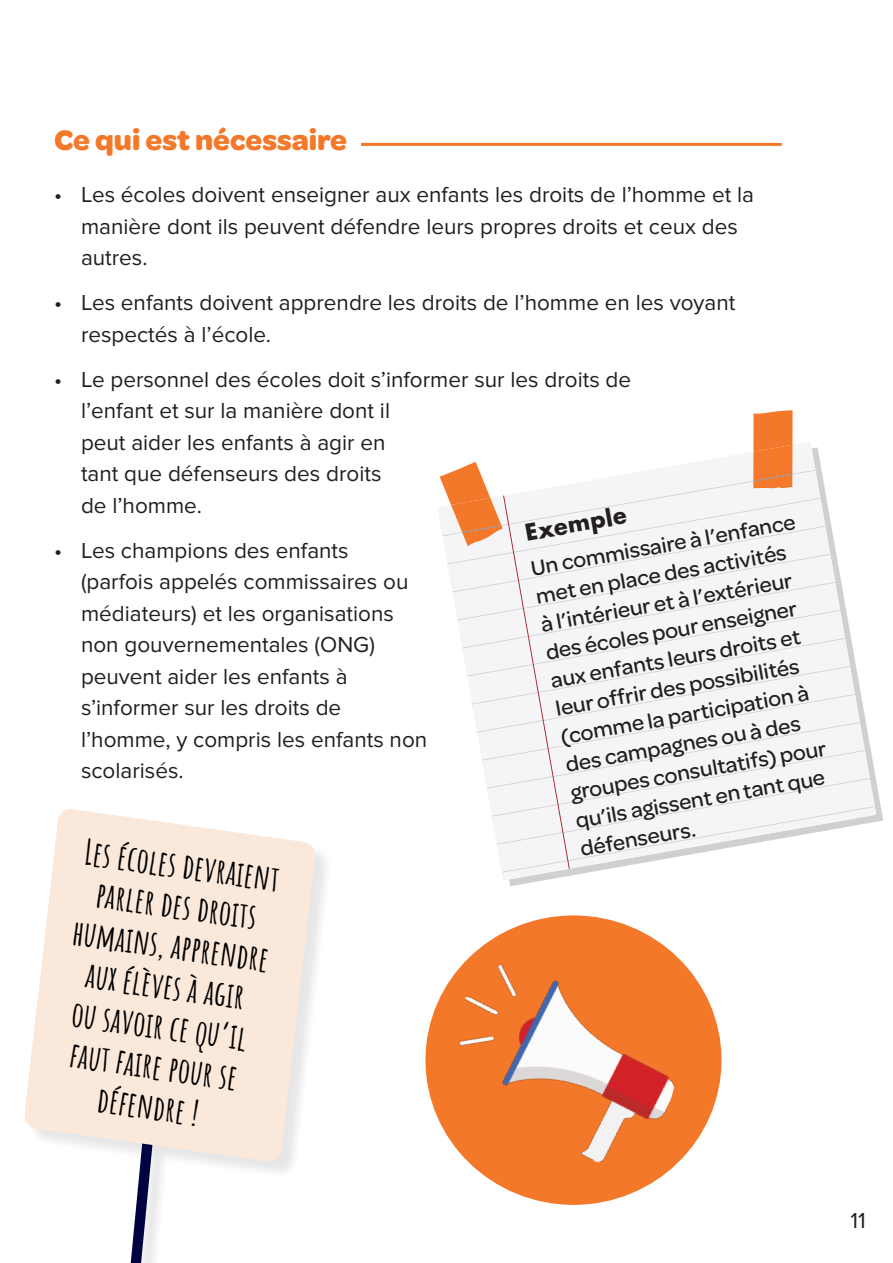
<style>
.page{position:relative;width:893px;height:1263px;background:#fff}
.page>*{position:absolute;margin:0;border:0;box-sizing:border-box;transform-origin:0 0}
.t1{font:700 34.5px/40.5px "Amatic SC";color:#000;text-align:center}
.Box_Heading{font:700 30px "Omnes";color:#f47829}
.t2{font:22.5px/31.5px "Proxima Nova";color:#231f20}
.t3{font:500 22.5px/28.5px "Omnes";color:#231f20}
.t4{font:700 22.5px "Futura";color:#231f20}
</style>
<div class="page">
<hr style="left:55px;top:143px;width:727px;height:3px;background:#f47829">
<div style="left:54px;top:122px;width:307px;height:42px;background:#fff"></div>
<svg style="left:440px;top:410px;width:435px;height:462px"></svg>
<svg style="left:130px;top:1162px;width:28px;height:101px"></svg>
<svg style="left:24px;top:809px;width:292px;height:353px;background:#f9eae0"></svg>
<div style="left:425px;top:915px;width:296px;height:290px;background:#f47829;border-radius:50%"></div>
<img style="left:432px;top:958px;width:261px;height:218px">
<p class="Box_Heading" style="left:54px;top:119px;width:295px">Ce qui est nécessaire</p>
<p class="t2" style="left:81px;top:179px;width:674px;text-indent:-27px">• Les écoles doivent enseigner aux enfants les droits de l’homme et la manière dont ils peuvent défendre leurs propres droits et ceux des autres.</p>
<p class="t2" style="left:81px;top:287px;width:656px;text-indent:-27px">• Les enfants doivent apprendre les droits de l’homme en les voyant respectés à l’école.</p>
<p class="t2" style="left:81px;top:364px;width:552px;text-indent:-27px">• Le personnel des écoles doit s’informer sur les droits de l’enfant et sur la manière dont il<br>peut aider les enfants à agir en<br>tant que défenseurs des droits<br>de l’homme.</p>
<p class="t2" style="left:81px;top:535px;width:348px;text-indent:-27px">• Les champions des enfants<br>(parfois appelés commissaires ou médiateurs) et les organisations non gouvernementales (ONG) peuvent aider les enfants à s’informer sur les droits de l’homme, y compris les enfants non scolarisés.</p>
<p class="t4" style="left:522px;top:516px;width:105px;rotate:-10deg">Exemple</p>
<p class="t3" style="left:528px;top:553px;width:269px;rotate:-10deg">Un commissaire à l’enfance met en place des activités à l’intérieur et à l’extérieur des écoles pour enseigner aux enfants leurs droits et leur off rir des possibilités (comme la participation à des campagnes ou à des groupes consultatifs) pour qu’ils agissent en tant que défenseurs.</p>
<p class="t1" style="left:87px;top:829px;width:199px;rotate:8deg">Les écoles devraient parler des droits humains, apprendre aux élèves à agir<br>ou savoir ce qu’il faut faire pour se défendre !</p>
<p class="t2" style="left:850px;top:1205px;width:17px">11</p>
</div>
